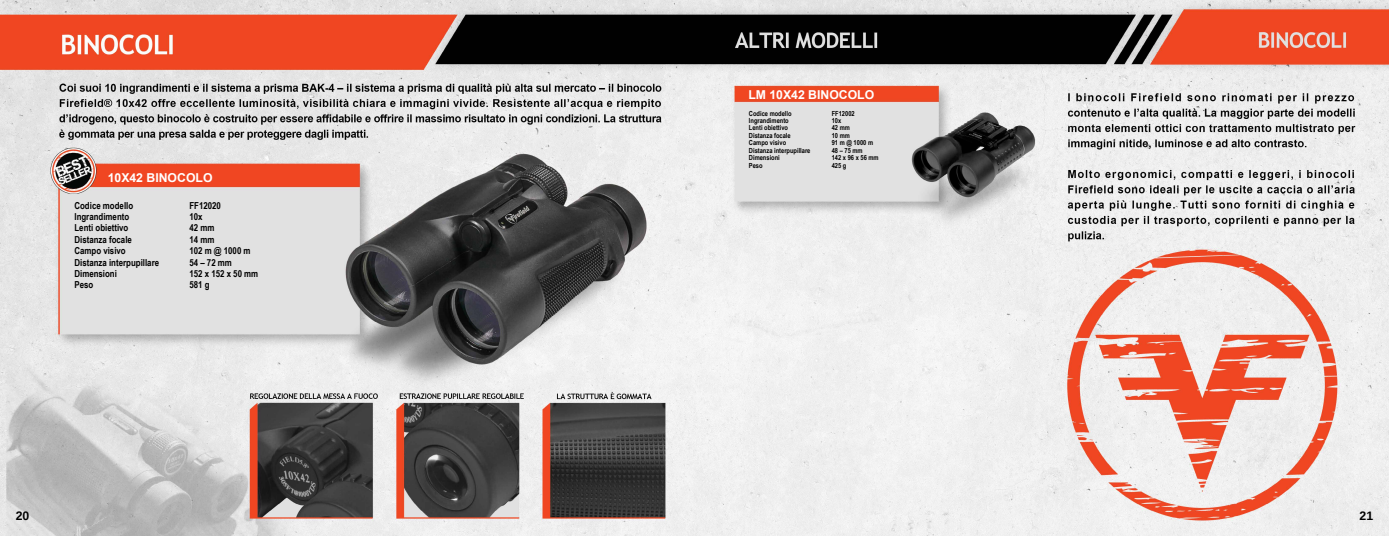
<style>
.page{position:relative;width:1389px;height:536px;background:#fff}
.page>*{position:absolute;margin:0;border:0;box-sizing:border-box;transform-origin:0 0}
.t1{font:700 12.25px "Arial";color:#fff}
.t2{font:700 12.25px "Liberation Sans";color:#000}
.t3{font:700 9.62px/11.4px "Arial Narrow";color:#000}
.t4{font:700 7px/7.4px "Arial Narrow";color:#000}
</style>
<div class="page">
<img style="left:0;top:0;width:1389px;height:536px">
<p class="t1" style="left:108px;top:169px;width:106px">10X42 BINOCOLO</p>
<p class="t3" style="left:74px;top:199px;width:86px">Codice modello<br>Ingrandimento<br>Lenti obiettivo<br>Distanza focale<br>Campo visivo<br>Distanza interpupillare<br>Dimensioni<br>Peso</p>
<p class="t3" style="left:189px;top:199px;width:70px">FF12020<br>10x<br>42 mm<br>14 mm<br>102 m @ 1000 m<br>54 – 72 mm<br>152 x 152 x 50 mm<br>581 g</p>
<p class="t1" style="left:748px;top:87px;width:127px">LM 10X42 BINOCOLO</p>
<p class="t4" style="left:749px;top:109px;width:63px">Codice modello<br>Ingrandimento<br>Lenti obiettivo<br>Distanza focale<br>Campo visivo<br>Distanza interpupillare<br>Dimensioni<br>Peso</p>
<p class="t4" style="left:832px;top:109px;width:48px">FF12002<br>10x<br>42 mm<br>10 mm<br>91 m @ 1000 m<br>48 – 75 mm<br>142 x 96 x 56 mm<br>425 g</p>
<p class="t2" style="left:16px;top:507px;width:15px">20</p>
<p class="t2" style="left:1360px;top:507px;width:15px">21</p>
</div>
